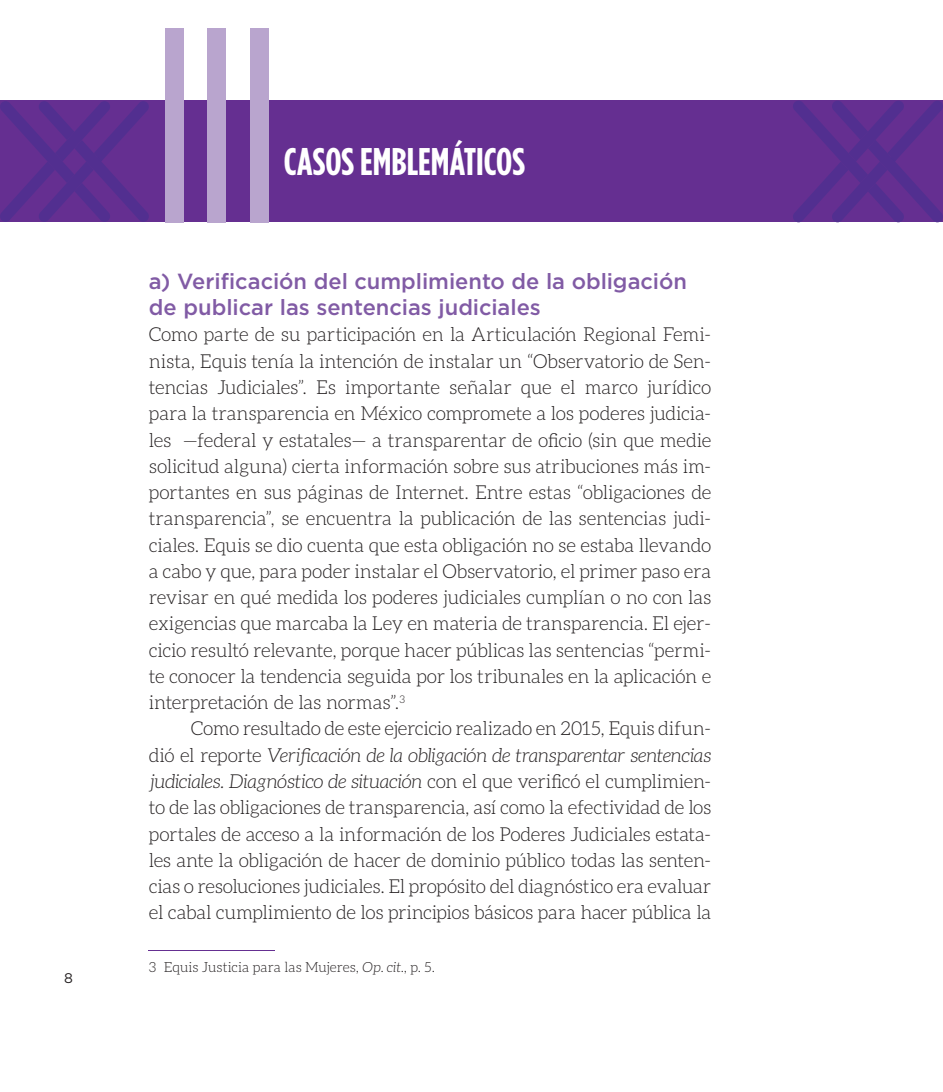
<style>
.page{position:relative;width:943px;height:1092px;background:#fff}
.page>*{position:absolute;margin:0;border:0;box-sizing:border-box;transform-origin:0 0}
.t1{font:277.55px "Gotham Condensed";color:#b9a5ce}
.t2{font:700 38.5px "Gotham Condensed";color:#fff}
.t3{font:500 21.88px/26.2px "Gotham";color:#815ba5}
.t4{font:300 19.25px/26.2px "Aleo";letter-spacing:-.015em;color:#231f20;text-align:justify}
.t5{font:300 14px "Aleo";letter-spacing:.005em;color:#231f20}
.t6{font:14px "Gotham";color:#231f20}
.s1{font-style:italic}
</style>
<div class="page">
<hr style="left:149px;top:950px;width:126px;height:1px;background:#652f91">
<div style="left:0;top:101px;width:943px;height:121px;background:#652f91"></div>
<svg style="left:793px;top:101px;width:150px;height:121px"></svg>
<svg style="left:0;top:101px;width:149px;height:121px"></svg>
<p class="t6" style="left:64px;top:968px;width:10px">8</p>
<h1 class="t1" style="left:149px;top:-24px;width:136px">III</h1>
<h2 class="t2" style="left:284px;top:139px;width:242px">CASOS EMBLEMÁTICOS</h2>
<p class="t3" style="left:149px;top:268px;width:539px">a) Verificación del cumplimiento de la obligación de publicar las sentencias judiciales</p>
<p class="t4" style="left:149px;top:321px;width:564px">Como parte de su participación en la Articulación Regional Femi&shy;nista, Equis tenía la intención de instalar un “Observatorio de Sen&shy;tencias Judiciales”. Es importante señalar que el marco jurídico para la transparencia en México compromete a los poderes judicia&shy;les —federal y estatales— a transparentar de oficio (sin que medie solicitud alguna) cierta información sobre sus atribuciones más im&shy;portantes en sus páginas de Internet. Entre estas “obligaciones de transparencia”, se encuentra la publicación de las sentencias judi&shy;ciales. Equis se dio cuenta que esta obligación no se estaba llevando a cabo y que, para poder instalar el Observatorio, el primer paso era revisar en qué medida los poderes judiciales cumplían o no con las exigencias que marcaba la Ley en materia de transparencia. El ejer&shy;cicio resultó relevante, porque hacer públicas las sentencias “permi&shy;te conocer la tendencia seguida por los tribunales en la aplicación e interpretación de las normas”.<sup>3</sup></p>
<p class="t4" style="left:149px;top:715px;width:564px;text-indent:42px">Como resultado de este ejercicio realizado en 2015, Equis difun&shy;dió el reporte <span class="s1">Verificación de la obligación de transparentar sentencias judiciales. Diagnóstico de situación</span> con el que verificó el cumplimien&shy;to de las obligaciones de transparencia, así como la efectividad de los portales de acceso a la información de los Poderes Judiciales estata&shy;les ante la obligación de hacer de dominio público todas las senten&shy;cias o resoluciones judiciales. El propósito del diagnóstico era evaluar el cabal cumplimiento de los principios básicos para hacer pública la</p>
<p class="t5" style="left:149px;top:958px;width:287px">3 Equis Justicia para las Mujeres, <span class="s1">Op. cit</span>., p. 5.</p>
</div>
